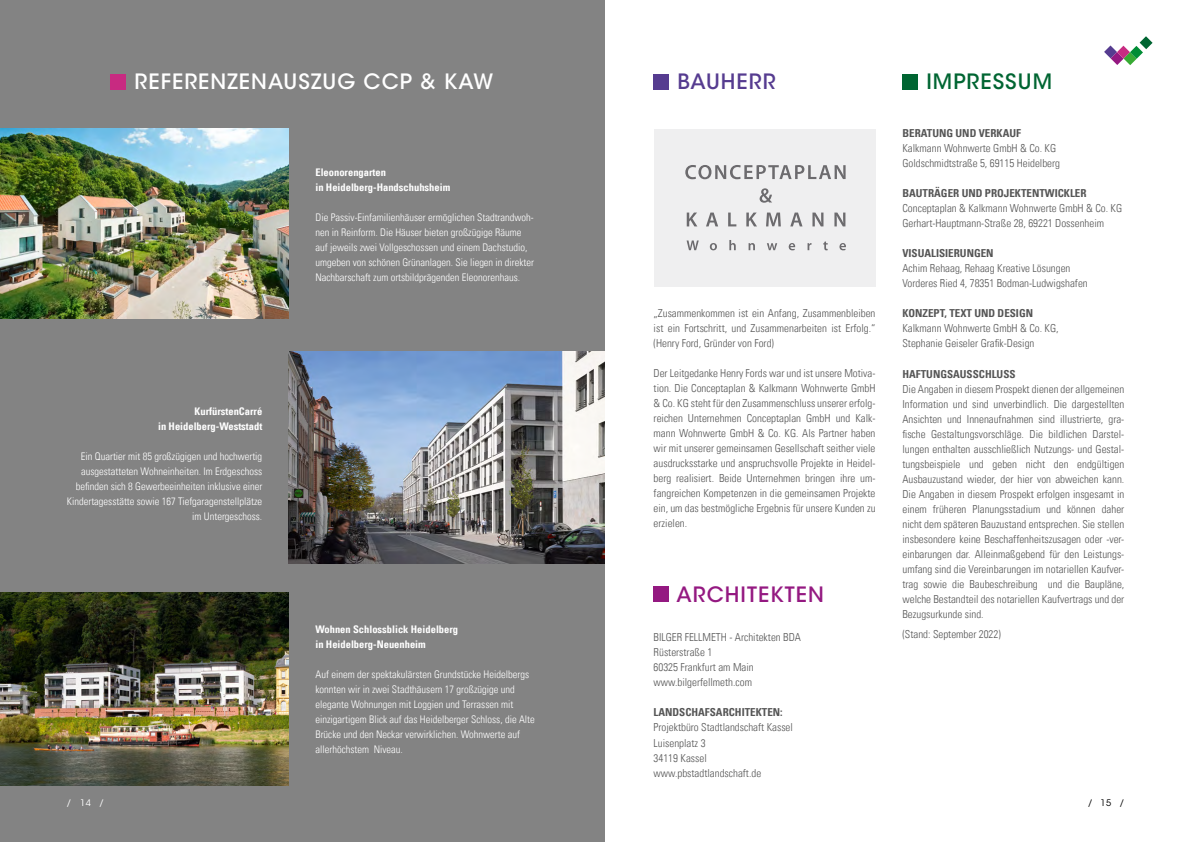
<style>
.page{position:relative;width:1191px;height:842px;background:#fff}
.page>*{position:absolute;margin:0;border:0;box-sizing:border-box;transform-origin:0 0}
.t1{font:500 21px "ITC Avant Garde Std";letter-spacing:.05em;color:#fff}
.t2{font:500 21px "ITC Avant Garde Std";letter-spacing:.05em;color:#941981}
.t3{font:500 21px "ITC Avant Garde Std";letter-spacing:.05em;color:#006532}
.t4{font:500 21px "ITC Avant Garde Std";letter-spacing:.05em;color:#563c90}
.t5{font:300 condensed 11px/15px "Univers LT";color:#565656}
.t6{font:700 condensed 11px "Univers LT";color:#565656}
.t7{font:300 condensed 10.5px/15px "Univers LT";color:#fff}
.t8{font:700 condensed 10.5px/15px "Univers LT";color:#fff}
.t9{font:9px "ITC Avant Garde Std";color:#fff}
.t10{font:9px "ITC Avant Garde Std";color:#000}
</style>
<div class="page">
<svg style="left:1104px;top:36px;width:48px;height:29px"></svg>
<div style="left:0;top:0;width:604px;height:842px;background:#838383"></div>
<img style="left:288px;top:351px;width:316px;height:213px">
<img style="left:0;top:592px;width:288px;height:193px">
<div style="left:111px;top:74px;width:15px;height:15px;background:#c82a81"></div>
<img style="left:0;top:129px;width:288px;height:190px">
<div style="left:653px;top:74px;width:16px;height:15px;background:#563c90"></div>
<div style="left:653px;top:587px;width:16px;height:15px;background:#941981"></div>
<div style="left:902px;top:74px;width:16px;height:15px;background:#006532"></div>
<div style="left:653px;top:129px;width:222px;height:157px;background:#ececed"></div>
<svg style="left:685px;top:165px;width:160px;height:14px"></svg>
<svg style="left:759px;top:188px;width:13px;height:15px"></svg>
<svg style="left:686px;top:213px;width:11px;height:13px"></svg>
<svg style="left:706px;top:213px;width:12px;height:13px"></svg>
<svg style="left:728px;top:213px;width:8px;height:13px"></svg>
<svg style="left:746px;top:213px;width:11px;height:13px"></svg>
<svg style="left:766px;top:213px;width:15px;height:13px"></svg>
<svg style="left:790px;top:213px;width:12px;height:13px"></svg>
<svg style="left:812px;top:213px;width:11px;height:13px"></svg>
<svg style="left:834px;top:213px;width:11px;height:13px"></svg>
<svg style="left:686px;top:240px;width:12px;height:10px"></svg>
<svg style="left:710px;top:243px;width:7px;height:7px"></svg>
<svg style="left:729px;top:240px;width:6px;height:10px"></svg>
<svg style="left:748px;top:243px;width:7px;height:7px"></svg>
<svg style="left:767px;top:243px;width:10px;height:7px"></svg>
<svg style="left:788px;top:243px;width:7px;height:7px"></svg>
<svg style="left:807px;top:243px;width:4px;height:7px"></svg>
<svg style="left:823px;top:241px;width:4px;height:9px"></svg>
<svg style="left:839px;top:243px;width:7px;height:7px"></svg>
<h1 class="t1" style="left:134px;top:69px;width:360px">REFERENZENAUSZUG CCP &amp; KAW</h1>
<p class="t8" style="left:158px;top:403px;width:106px;text-align:right">KurfürstenCarré<br>in Heidelberg-Weststadt</p>
<p class="t7" style="left:67px;top:448px;width:197px;text-align:right">Ein Quartier mit 85 großzügigen und hochwertig ausgestatteten Wohneinheiten. Im Erdgeschoss befinden sich 8 Gewerbeeinheiten inklusive einer Kindertagesstätte sowie 167 Tiefgaragenstellplätze im Untergeschoss.</p>
<p class="t9" style="left:67px;top:797px;width:39px">/ 14 /</p>
<p class="t8" style="left:315px;top:165px;width:136px">Eleonorengarten<br>in Heidelberg-Handschuhsheim</p>
<p class="t7" style="left:315px;top:210px;width:220px">Die Passiv-Einfamilienhäuser ermöglichen Stadtrandwoh&shy;nen in Reinform. Die Häuser bieten großzügige Räume auf jeweils zwei Vollgeschossen und einem Dachstudio, umgeben von schönen Grünanlagen. Sie liegen in direkter Nachbarschaft zum ortsbildprägenden Eleonorenhaus.</p>
<p class="t8" style="left:315px;top:621px;width:144px">Wohnen Schlossblick Heidelberg in Heidelberg-Neuenheim</p>
<p class="t7" style="left:315px;top:666px;width:221px">Auf einem der spektakulärsten Grundstücke Heidelbergs konnten wir in zwei Stadthäusern 17 großzügige und elegante Wohnungen mit Loggien und Terrassen mit einzigartigem Blick auf das Heidelberger Schloss, die Alte Brücke und den Neckar verwirklichen. Wohnwerte auf allerhöchstem Niveau.</p>
<h1 class="t4" style="left:677px;top:69px;width:100px">BAUHERR</h1>
<p class="t5" style="left:653px;top:306px;width:223px;text-align:justify">„Zusammenkommen ist ein Anfang, Zusammenbleiben ist ein Fortschritt, und Zusammenarbeiten ist Erfolg.“ (Henry Ford, Gründer von Ford)</p>
<p class="t5" style="left:653px;top:366px;width:223px;text-align:justify">Der Leitgedanke Henry Fords war und ist unsere Motiva&shy;tion. Die Conceptaplan &amp; Kalkmann Wohnwerte GmbH &amp; Co. KG steht für den Zusammenschluss unserer erfolg&shy;reichen Unternehmen Conceptaplan GmbH und Kalk&shy;mann Wohnwerte GmbH &amp; Co. KG. Als Partner haben wir mit unserer gemeinsamen Gesellschaft seither viele ausdrucksstarke und anspruchsvolle Projekte in Heidel&shy;berg realisiert. Beide Unternehmen bringen ihre um&shy;fangreichen Kompetenzen in die gemeinsamen Projekte ein, um das bestmögliche Ergebnis für unsere Kunden zu erzielen.</p>
<h1 class="t2" style="left:676px;top:582px;width:149px">ARCHITEKTEN</h1>
<p class="t5" style="left:653px;top:630px;width:149px">BILGER FELLMETH - Architekten BDA<br>Rüsterstraße 1<br>60325 Frankfurt am Main www.bilgerfellmeth.com</p>
<p class="t6" style="left:653px;top:706px;width:130px">LANDSCHAFSARCHITEKTEN:</p>
<p class="t5" style="left:653px;top:720px;width:141px">Projektbüro Stadtlandschaft Kassel<br>Luisenplatz 3<br>34119 Kassel www.pbstadtlandschaft.de</p>
<h1 class="t3" style="left:926px;top:69px;width:127px">IMPRESSUM</h1>
<p class="t6" style="left:902px;top:127px;width:120px">BERATUNG UND VERKAUF</p>
<p class="t5" style="left:902px;top:141px;width:159px">Kalkmann Wohnwerte GmbH &amp; Co. KG<br>Goldschmidtstraße 5, 69115 Heidelberg</p>
<p class="t6" style="left:902px;top:187px;width:185px">BAUTRÄGER UND PROJEKTENTWICKLER</p>
<p class="t5" style="left:902px;top:201px;width:221px">Conceptaplan &amp; Kalkmann Wohnwerte GmbH &amp; Co. KG<br>Gerhart-Hauptmann-Straße 28, 69221 Dossenheim</p>
<p class="t6" style="left:902px;top:247px;width:93px">VISUALISIERUNGEN</p>
<p class="t5" style="left:902px;top:261px;width:187px">Achim Rehaag, Rehaag Kreative Lösungen<br>Vorderes Ried 4, 78351 Bodman-Ludwigshafen</p>
<p class="t6" style="left:902px;top:307px;width:132px">KONZEPT, TEXT UND DESIGN</p>
<p class="t5" style="left:902px;top:321px;width:158px">Kalkmann Wohnwerte GmbH &amp; Co. KG,<br>Stephanie Geiseler Grafik-Design</p>
<p class="t6" style="left:902px;top:367px;width:115px">HAFTUNGSAUSSCHLUSS</p>
<p class="t5" style="left:902px;top:381px;width:223px;text-align:justify">Die Angaben in diesem Prospekt dienen der allgemeinen Information und sind unverbindlich. Die dargestellten Ansichten und Innenaufnahmen sind illustrierte, gra&shy;fische Gestaltungsvorschläge. Die bildlichen Darstel&shy;lungen enthalten ausschließlich Nutzungs- und Gestal&shy;tungsbeispiele und geben nicht den endgültigen Ausbauzustand wieder, der hier von abweichen kann.<br>Die Angaben in diesem Prospekt erfolgen insgesamt in einem früheren Planungsstadium und können daher nicht dem späteren Bauzustand entsprechen. Sie stellen insbesondere keine Beschaffenheitszusagen oder -ver&shy;einbarungen dar. Alleinmaßgebend für den Leistungs&shy;umfang sind die Vereinbarungen im notariellen Kaufver&shy;trag sowie die Baubeschreibung und die Baupläne, welche Bestandteil des notariellen Kaufvertrags und der Bezugsurkunde sind.</p>
<p class="t5" style="left:902px;top:627px;width:100px">(Stand: September 2022)</p>
<p class="t10" style="left:1087px;top:797px;width:38px">/ 15 /</p>
</div>
